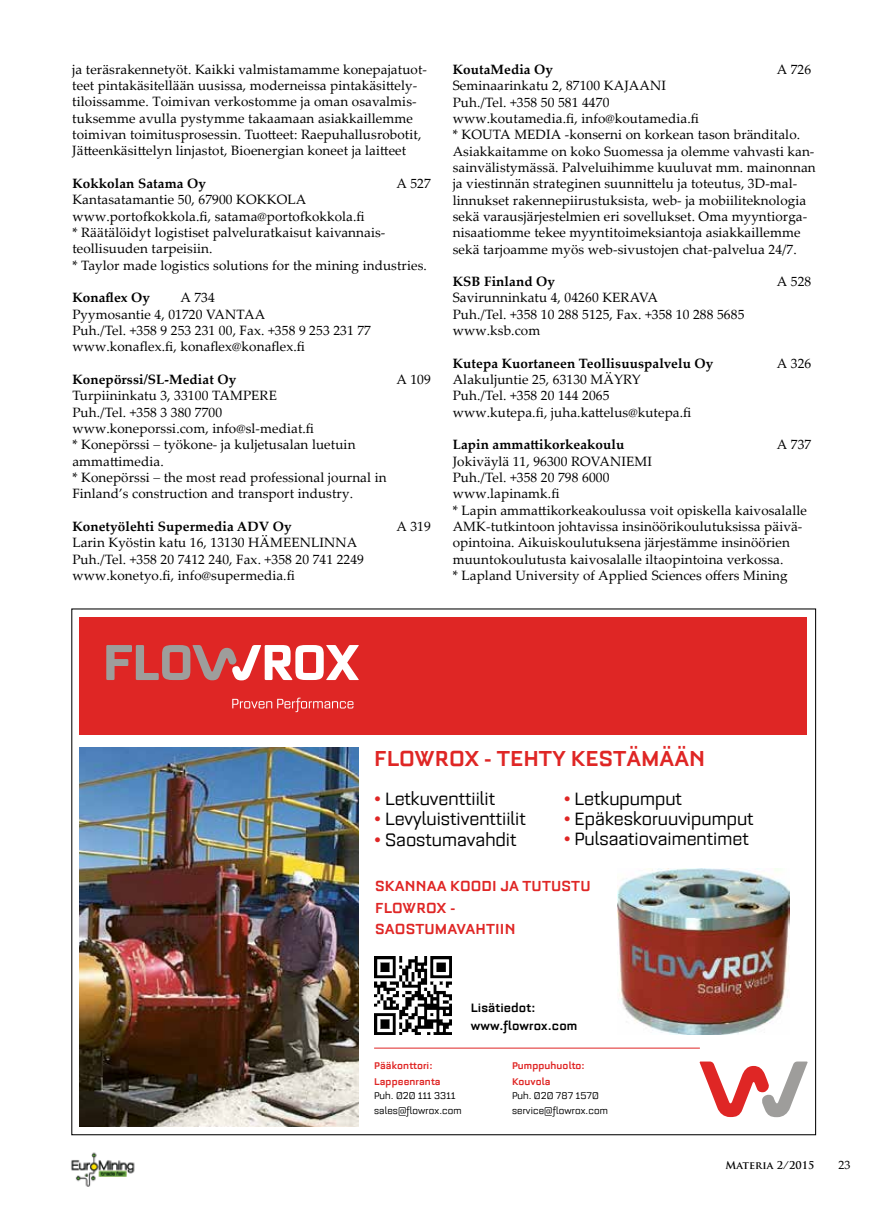
<style>
.page{position:relative;width:893px;height:1221px;background:#fff}
.page>*{position:absolute;margin:0;border:0;box-sizing:border-box;transform-origin:0 0}
.t1{font:700 26.4px "Bourgeois";color:#df2625}
.t2{font:500 21.75px "Bourgeois";color:#000}
.t3{font:700 17.7px/21.3px "Bourgeois";letter-spacing:.01em;color:#df2625}
.t4{font:700 14.85px/17.7px "Bourgeois";letter-spacing:.01em;color:#000}
.t5{font:13.5px/16.4px "Palatino Linotype";letter-spacing:.01em;color:#000}
.t6{font:700 13.5px "Palatino Linotype";letter-spacing:.005em;color:#000}
.t7{font:12px "Palatino Linotype";color:#000}
.t8{font:500 11.85px/15.6px "Bourgeois";letter-spacing:.01em;color:#000}
.t9{font:700 11.85px/15.6px "Bourgeois";letter-spacing:.01em;color:#df2625}
.t10{font:700 10.5px "Trajan Pro";letter-spacing:.01em;color:#000}
.s1{font-family:"Helvetica";font-weight:300}
.s2{color:#df2625}
</style>
<div class="page">
<img style="left:71px;top:1152px;width:64px;height:35px">
<div style="left:79px;top:616px;width:728px;height:118px;background:#df2625"></div>
<svg style="left:699px;top:1061px;width:109px;height:56px"></svg>
<hr style="left:374px;top:1047px;width:326px;height:1px;background:#df2625">
<img style="left:79px;top:747px;width:280px;height:379px">
<img style="left:374px;top:956px;width:78px;height:78px">
<img style="left:618px;top:868px;width:171px;height:166px">
<svg style="left:106px;top:645px;width:253px;height:35px"></svg>
<svg style="left:232px;top:697px;width:121px;height:15px"></svg>
<p class="t5" style="left:72px;top:60px;width:356px">ja teräsrakennetyöt. Kaikki valmistamamme konepajatuot&shy;teet pintakäsitellään uusissa, moderneissa pintakäsittely&shy;tiloissamme. Toimivan verkostomme ja oman osavalmis&shy;tuksemme avulla pystymme takaamaan asiakkaillemme toimivan toimitusprosessin. Tuotteet: Raepuhallusrobotit, Jätteenkäsittelyn linjastot, Bioenergian koneet ja laitteet</p>
<p class="t6" style="left:72px;top:174px;width:135px">Kokkolan Satama Oy</p>
<p class="t5" style="left:396px;top:175px;width:36px">A 527</p>
<p class="t5" style="left:72px;top:191px;width:356px">Kantasatamantie 50, 67900 KOKKOLA www.portofkokkola.fi, satama@portofkokkola.fi<br>* Räätälöidyt logistiset palveluratkaisut kaivannais&shy;teollisuuden tarpeisiin.<br>* Taylor made logistics solutions for the mining industries.</p>
<p class="t6" style="left:72px;top:288px;width:79px">Konaflex Oy</p>
<p class="t5" style="left:72px;top:289px;width:300px;text-indent:108px">A 734<br>Pyymosantie 4, 01720 VANTAA<br>Puh./Tel. +358 9 253 231 00, Fax. +358 9 253 231 77 www.konaflex.fi, konaflex@konaflex.fi</p>
<p class="t6" style="left:72px;top:370px;width:165px">Konepörssi/SL-Mediat Oy</p>
<p class="t5" style="left:396px;top:371px;width:36px">A 109</p>
<p class="t5" style="left:72px;top:387px;width:316px">Turpiininkatu 3, 33100 TAMPERE<br>Puh./Tel. +358 3 380 7700<br>www.koneporssi.com, info@sl-mediat.fi<br>* Konepörssi <span class="s1">–</span> työkone- ja kuljetusalan luetuin ammattimedia.<br>* Konepörssi <span class="s1">–</span> the most read professional journal in Finland’s construction and transport industry.</p>
<p class="t6" style="left:72px;top:517px;width:221px">Konetyölehti Supermedia ADV Oy</p>
<p class="t5" style="left:396px;top:517px;width:36px">A 319</p>
<p class="t5" style="left:72px;top:534px;width:293px">Larin Kyöstin katu 16, 13130 HÄMEENLINNA<br>Puh./Tel. +358 20 7412 240, Fax. +358 20 741 2249 www.konetyo.fi, info@supermedia.fi</p>
<p class="t6" style="left:453px;top:60px;width:102px">KoutaMedia Oy</p>
<p class="t5" style="left:777px;top:61px;width:36px">A 726</p>
<p class="t5" style="left:453px;top:77px;width:365px">Seminaarinkatu 2, 87100 KAJAANI<br>Puh./Tel. +358 50 581 4470<br>www.koutamedia.fi, info@koutamedia.fi<br>* KOUTA MEDIA -konserni on korkean tason bränditalo.<br>Asiakkaitamme on koko Suomessa ja olemme vahvasti kan&shy;sainvälistymässä. Palveluihimme kuuluvat mm. mainonnan ja viestinnän strateginen suunnittelu ja toteutus, 3D-mal&shy;linnukset rakennepiirustuksista, web- ja mobiiliteknologia sekä varausjärjestelmien eri sovellukset. Oma myyntiorga&shy;nisaatiomme tekee myyntitoimeksiantoja asiakkaillemme sekä tarjoamme myös web-sivustojen chat-palvelua 24/7.</p>
<p class="t6" style="left:453px;top:272px;width:104px">KSB Finland Oy</p>
<p class="t5" style="left:777px;top:273px;width:36px">A 528</p>
<p class="t5" style="left:453px;top:289px;width:293px">Savirunninkatu 4, 04260 KERAVA<br>Puh./Tel. +358 10 288 5125, Fax. +358 10 288 5685 www.ksb.com</p>
<p class="t6" style="left:453px;top:353px;width:262px">Kutepa Kuortaneen Teollisuuspalvelu Oy</p>
<p class="t5" style="left:777px;top:354px;width:36px">A 326</p>
<p class="t5" style="left:453px;top:371px;width:240px">Alakuljuntie 25, 63130 MÄYRY<br>Puh./Tel. +358 20 144 2065 www.kutepa.fi, juha.kattelus@kutepa.fi</p>
<p class="t6" style="left:453px;top:435px;width:173px">Lapin ammattikorkeakoulu</p>
<p class="t5" style="left:777px;top:436px;width:36px">A 737</p>
<p class="t5" style="left:453px;top:452px;width:356px">Jokiväylä 11, 96300 ROVANIEMI<br>Puh./Tel. +358 20 798 6000<br>www.lapinamk.fi<br>* Lapin ammattikorkeakoulussa voit opiskella kaivosalalle AMK-tutkintoon johtavissa insinöörikoulutuksissa päivä&shy;opintoina. Aikuiskoulutuksena järjestämme insinöörien muuntokoulutusta kaivosalalle iltaopintoina verkossa.<br>* Lapland University of Applied Sciences offers Mining</p>
<h1 class="t1" style="left:374px;top:745px;width:333px">FLOWROX - TEHTY KESTÄMÄÄN</h1>
<h2 class="t2" style="left:374px;top:788px;width:122px"><span class="s2">•</span> Letkuventtiilit</h2>
<h2 class="t2" style="left:374px;top:808px;width:153px"><span class="s2">•</span> Levyluistiventtiilit</h2>
<h2 class="t2" style="left:374px;top:828px;width:144px"><span class="s2">•</span> Saostumavahdit</h2>
<h2 class="t2" style="left:564px;top:787px;width:120px"><span class="s2">•</span> Letkupumput</h2>
<h2 class="t2" style="left:564px;top:807px;width:191px"><span class="s2">•</span> Epäkeskoruuvipumput</h2>
<h2 class="t2" style="left:564px;top:828px;width:186px"><span class="s2">•</span> Pulsaatiovaimentimet</h2>
<h3 class="t3" style="left:375px;top:875px;width:217px">SKANNAA KOODI JA TUTUSTU<br>FLOWROX -<br>SAOSTUMAVAHTIIN</h3>
<p class="t4" style="left:471px;top:998px;width:108px">Lisätiedot: www.flowrox.com</p>
<p class="t9" style="left:374px;top:1057px;width:68px">Pääkonttori:<br>Lappeenranta</p>
<p class="t8" style="left:374px;top:1087px;width:89px">Puh. 020 111 3311 sales@flowrox.com</p>
<p class="t9" style="left:512px;top:1057px;width:74px">Pumppuhuolto:<br>Kouvola</p>
<p class="t8" style="left:512px;top:1087px;width:97px">Puh. 020 787 1570 service@flowrox.com</p>
<p class="t10" style="left:725px;top:1158px;width:91px">Materia 2/2015</p>
<p class="t7" style="left:838px;top:1155px;width:13px">23</p>
</div>
